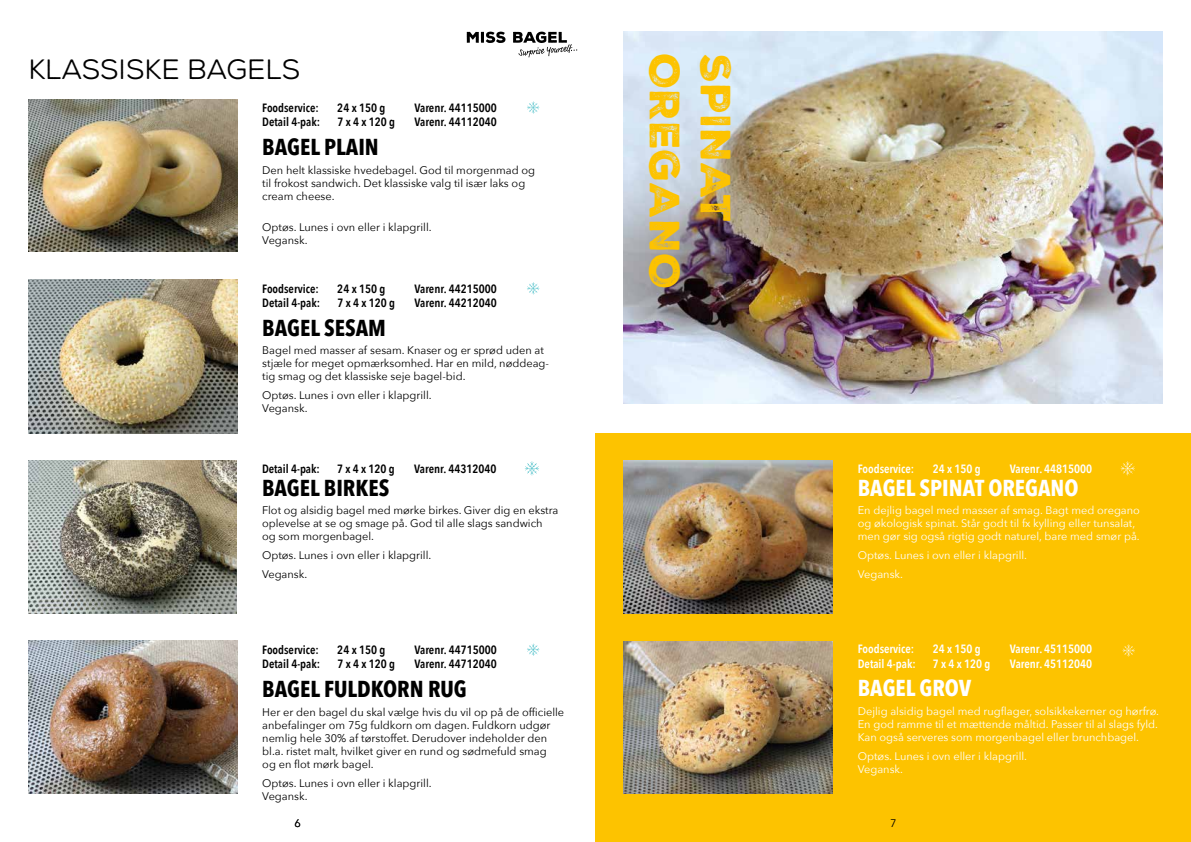
<style>
.page{position:relative;width:1191px;height:842px;background:#fff}
.page>*{position:absolute;margin:0;border:0;box-sizing:border-box;transform-origin:0 0}
.t1{font:41px "Nexa Rust Sans Black 2";letter-spacing:.01em;color:#fdc300}
.t2{font:28px "Nexa Rust Sans";color:#000}
.t3{font:700 23px "Avenir Next Condensed";color:#000}
.t4{font:700 23px "Avenir Next Condensed";color:#fff}
.t5{font:600 12px "Avenir Next Condensed";color:#000}
.t6{font:600 12px "Avenir Next Condensed";color:#fff}
.t7{font:11px/13px "Avenir Next";color:#000}
.t8{font:11px/13px "Avenir Next";color:#fff}
</style>
<div class="page">
<div style="left:595px;top:433px;width:596px;height:409px;background:#fdc300"></div>
<img style="left:28px;top:280px;width:209px;height:153px">
<svg style="left:527px;top:282px;width:12px;height:13px"></svg>
<svg style="left:527px;top:101px;width:12px;height:13px"></svg>
<img style="left:28px;top:99px;width:209px;height:153px">
<img style="left:28px;top:641px;width:209px;height:153px">
<svg style="left:527px;top:643px;width:12px;height:13px"></svg>
<svg style="left:467px;top:32px;width:110px;height:25px"></svg>
<img style="left:624px;top:461px;width:208px;height:152px">
<svg style="left:1120px;top:461px;width:14px;height:14px"></svg>
<img style="left:28px;top:461px;width:209px;height:152px">
<svg style="left:525px;top:461px;width:14px;height:14px"></svg>
<img style="left:624px;top:641px;width:208px;height:153px">
<svg style="left:1122px;top:644px;width:12px;height:13px"></svg>
<img style="left:624px;top:32px;width:538px;height:372px">
<h2 class="t2" style="left:28px;top:54px;width:273px">KLASSISKE BAGELS</h2>
<p class="t5" style="left:262px;top:97px;width:58px">Foodservice:</p>
<p class="t5" style="left:337px;top:97px;width:49px">24 x 150 g</p>
<p class="t5" style="left:414px;top:97px;width:84px">Varenr. 44115000</p>
<p class="t5" style="left:262px;top:112px;width:59px">Detail 4-pak:</p>
<p class="t5" style="left:337px;top:112px;width:59px">7 x 4 x 120 g</p>
<p class="t5" style="left:414px;top:112px;width:84px">Varenr. 44112040</p>
<h3 class="t3" style="left:262px;top:133px;width:118px">BAGEL PLAIN</h3>
<p class="t7" style="left:262px;top:163px;width:274px">Den helt klassiske hvedebagel. God til morgenmad og til frokost sandwich. Det klassiske valg til især laks og cream cheese.</p>
<p class="t7" style="left:262px;top:220px;width:171px">Optøs. Lunes i ovn eller i klapgrill.<br>Vegansk.</p>
<p class="t5" style="left:262px;top:278px;width:58px">Foodservice:</p>
<p class="t5" style="left:337px;top:278px;width:49px">24 x 150 g</p>
<p class="t5" style="left:414px;top:278px;width:84px">Varenr. 44215000</p>
<p class="t5" style="left:262px;top:292px;width:59px">Detail 4-pak:</p>
<p class="t5" style="left:337px;top:292px;width:59px">7 x 4 x 120 g</p>
<p class="t5" style="left:414px;top:292px;width:84px">Varenr. 44212040</p>
<h3 class="t3" style="left:262px;top:313px;width:125px">BAGEL SESAM</h3>
<p class="t7" style="left:262px;top:344px;width:288px">Bagel med masser af sesam. Knaser og er sprød uden at stjæle for meget opmærksomhed. Har en mild, nøddeag&shy;tig smag og det klassiske seje bagel-bid.</p>
<p class="t7" style="left:262px;top:388px;width:171px">Optøs. Lunes i ovn eller i klapgrill.<br>Vegansk.</p>
<p class="t5" style="left:262px;top:458px;width:59px">Detail 4-pak:</p>
<p class="t5" style="left:337px;top:458px;width:59px">7 x 4 x 120 g</p>
<p class="t5" style="left:414px;top:458px;width:84px">Varenr. 44312040</p>
<h3 class="t3" style="left:262px;top:473px;width:129px">BAGEL BIRKES</h3>
<p class="t7" style="left:262px;top:504px;width:298px">Flot og alsidig bagel med mørke birkes. Giver dig en ekstra oplevelse at se og smage på. God til alle slags sandwich og som morgenbagel.</p>
<p class="t7" style="left:262px;top:545px;width:171px;line-height:18.7px">Optøs. Lunes i ovn eller i klapgrill.<br>Vegansk.</p>
<p class="t5" style="left:262px;top:639px;width:58px">Foodservice:</p>
<p class="t5" style="left:337px;top:639px;width:49px">24 x 150 g</p>
<p class="t5" style="left:414px;top:639px;width:84px">Varenr. 44715000</p>
<p class="t5" style="left:262px;top:654px;width:59px">Detail 4-pak:</p>
<p class="t5" style="left:337px;top:654px;width:59px">7 x 4 x 120 g</p>
<p class="t5" style="left:414px;top:654px;width:84px">Varenr. 44712040</p>
<h3 class="t3" style="left:262px;top:675px;width:206px">BAGEL FULDKORN RUG</h3>
<p class="t7" style="left:262px;top:705px;width:303px">Her er den bagel du skal vælge hvis du vil op på de officielle anbefalinger om 75g fuldkorn om dagen. Fuldkorn udgør nemlig hele 30% af tørstoffet. Derudover indeholder den bl.a. ristet malt, hvilket giver en rund og sødmefuld smag<br>og en flot mørk bagel.</p>
<p class="t7" style="left:262px;top:776px;width:171px">Optøs. Lunes i ovn eller i klapgrill.<br>Vegansk.</p>
<h1 class="t1" style="left:692px;top:54px;width:237px;rotate:90deg">OREGANO</h1>
<h1 class="t1" style="left:743px;top:54px;width:170px;rotate:90deg">SPINAT</h1>
<p class="t6" style="left:857px;top:458px;width:58px">Foodservice:</p>
<p class="t6" style="left:932px;top:458px;width:49px">24 x 150 g</p>
<p class="t6" style="left:1009px;top:458px;width:84px">Varenr. 44815000</p>
<h3 class="t4" style="left:857px;top:473px;width:222px">BAGEL SPINAT OREGANO</h3>
<p class="t8" style="left:857px;top:504px;width:284px">En dejlig bagel med masser af smag. Bagt med oregano og økologisk spinat. Står godt til fx kylling eller tunsalat, men gør sig også rigtig godt naturel, bare med smør på.</p>
<p class="t8" style="left:857px;top:545px;width:171px;line-height:18.7px">Optøs. Lunes i ovn eller i klapgrill.<br>Vegansk.</p>
<p class="t6" style="left:857px;top:639px;width:58px">Foodservice:</p>
<p class="t6" style="left:932px;top:639px;width:49px">24 x 150 g</p>
<p class="t6" style="left:1009px;top:639px;width:84px">Varenr. 45115000</p>
<p class="t6" style="left:857px;top:653px;width:59px">Detail 4-pak:</p>
<p class="t6" style="left:932px;top:653px;width:59px">7 x 4 x 120 g</p>
<p class="t6" style="left:1009px;top:653px;width:84px">Varenr. 45112040</p>
<h3 class="t4" style="left:857px;top:674px;width:115px">BAGEL GROV</h3>
<p class="t8" style="left:857px;top:704px;width:303px;text-align:justify">Dejlig alsidig bagel med rugflager, solsikkekerner og hørfrø.<br>En god ramme til et mættende måltid. Passer til al slags fyld.<br>Kan også serveres som morgenbagel eller brunchbagel.</p>
<p class="t8" style="left:857px;top:749px;width:171px">Optøs. Lunes i ovn eller i klapgrill.<br>Vegansk.</p>
<p class="t7" style="left:294px;top:816px;width:8px">6</p>
<p class="t7" style="left:890px;top:816px;width:8px">7</p>
</div>
